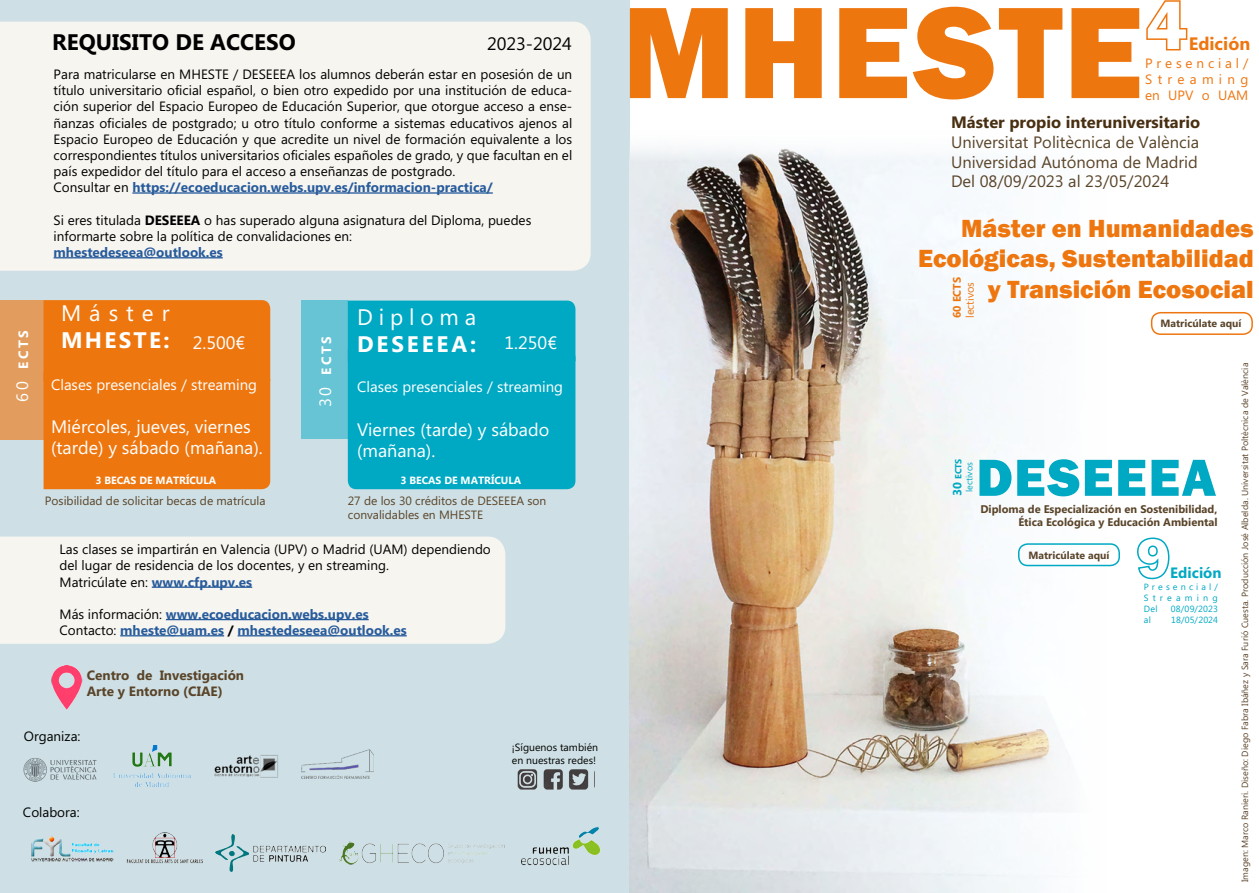
<style>
.page{position:relative;width:1259px;height:893px;background:#fff}
.page>*{position:absolute;margin:0;border:0;box-sizing:border-box;transform-origin:0 0}
.t1{font:800 135px "Franklin Gothic";letter-spacing:.015em;color:#ee760f}
.t2{font:800 54px "Franklin Gothic";letter-spacing:.035em;color:#00a9c3}
.t3{font:800 25.5px/30.6px "Franklin Gothic";color:#ee760f;text-align:right}
.t4{font:700 22.5px "Microsoft Phags Pa";color:#000}
.t5{font:700 22.5px "Microsoft Phags Pa";letter-spacing:.125em;color:#fff}
.t6{font:22.5px "Microsoft Phags Pa";letter-spacing:.26em;color:#fff}
.t7{font:18px/21.6px "Microsoft Phags Pa";color:#fff}
.t8{font:18px "Microsoft Phags Pa";color:#000}
.t9{font:700 18px "Microsoft Phags Pa";color:#ee7610}
.t10{font:16.5px/19.8px "Microsoft Phags Pa";color:#5a4429;text-align:justify}
.t11{font:700 16.5px "Microsoft Phags Pa";color:#482f11}
.t12{font:15px "Microsoft Phags Pa";color:#fff}
.t13{font:700 15px "Microsoft Phags Pa";color:#00a9c3}
.t14{font:13.5px/16.2px "Microsoft Phags Pa";color:#000}
.t15{font:700 13.5px/16.2px "Microsoft Phags Pa";color:#275b9b}
.t16{font:700 13.5px/16.2px "Microsoft Phags Pa";color:#5a4429}
.t17{font:13.5px/16.2px "Microsoft Phags Pa";letter-spacing:.285em;color:#ee760f;text-align:justify}
.t18{font:700 13.5px "Microsoft Phags Pa";letter-spacing:.19em;color:#fff}
.t19{font:12px/14.4px "Microsoft Phags Pa";color:#5a4429}
.t20{font:700 11.1px/13.4px "Microsoft Phags Pa";color:#5a4429;text-align:right}
.t21{font:10.95px "Microsoft Phags Pa";color:#ee7610}
.t22{font:700 10.95px "Microsoft Phags Pa";color:#ee7610}
.t23{font:700 10.5px "Microsoft Phags Pa";color:#fff}
.t24{font:10.5px/12.6px "Microsoft Phags Pa";color:#000}
.t25{font:700 10.5px "Microsoft Phags Pa";color:#5a4429}
.t26{font:9px "Microsoft Phags Pa";color:#5a4429}
.t27{font:9px/10.8px "Microsoft Phags Pa";letter-spacing:.025em;color:#00a9c3;text-align:justify}
.t28{font:9px/10.8px "Microsoft Phags Pa";color:#00a9c3;text-align:center}
.s1{font-weight:700;color:#275b9b}
.s2{font-weight:700}
.s3{font-weight:400;font-size:16.5px}
.s4{font-weight:400;color:#000}
.s5{color:#000}
.s6{font-weight:700;font-size:12px}
</style>
<div class="page">
<div style="left:0;top:0;width:629px;height:893px;background:#cee0e5"></div>
<div style="left:44px;top:300px;width:226px;height:189px;background:#ee760f"></div>
<div style="left:348px;top:301px;width:227px;height:188px;background:#00a9c3"></div>
<div style="left:0;top:300px;width:44px;height:139px;background:#e29d5e"></div>
<div style="left:301px;top:301px;width:47px;height:138px;background:#67c4d4"></div>
<img style="left:51px;top:666px;width:32px;height:44px">
<img style="left:23px;top:758px;width:74px;height:24px">
<img style="left:113px;top:746px;width:78px;height:40px">
<img style="left:214px;top:755px;width:64px;height:23px">
<img style="left:126px;top:832px;width:77px;height:32px">
<img style="left:302px;top:750px;width:71px;height:29px">
<img style="left:31px;top:836px;width:83px;height:26px">
<img style="left:521px;top:827px;width:79px;height:39px">
<div style="left:0;top:536px;width:505px;height:108px;background:#f7f5f0"></div>
<hr style="left:152px;top:586px;width:100px;height:2px;background:#275b9b">
<hr style="left:166px;top:619px;width:203px;height:1px;background:#275b9b">
<hr style="left:120px;top:635px;width:104px;height:1px;background:#275b9b">
<hr style="left:238px;top:635px;width:169px;height:1px;background:#275b9b">
<div style="left:0;top:22px;width:591px;height:249px;background:#f7f5f0"></div>
<hr style="left:132px;top:192px;width:361px;height:2px;background:#275b9b">
<hr style="left:54px;top:257px;width:169px;height:1px;background:#275b9b">
<img style="left:339px;top:841px;width:166px;height:24px">
<img style="left:629px;top:116px;width:491px;height:777px">
<svg style="left:1146px;top:0;width:42px;height:51px"></svg>
<svg style="left:1137px;top:537px;width:33px;height:43px"></svg>
<div style="left:1151px;top:312px;width:101px;height:23px;border:2px solid #ee7610;border-radius:9px"></div>
<div style="left:1018px;top:543px;width:102px;height:23px;border:2px solid #00a9c3;border-radius:9px"></div>
<svg style="left:517px;top:769px;width:21px;height:21px"></svg>
<svg style="left:543px;top:769px;width:20px;height:21px"></svg>
<svg style="left:569px;top:769px;width:20px;height:21px"></svg>
<img style="left:215px;top:835px;width:111px;height:36px">
<h3 class="t4" style="left:52px;top:26px;width:245px">REQUISITO DE ACCESO</h3>
<h3 class="t8" style="left:487px;top:31px;width:86px">2023-2024</h3>
<p class="t14" style="left:54px;top:65px;width:520px">Para matricularse en MHESTE / DESEEEA los alumnos deberán estar en posesión de un título universitario oficial español, o bien otro expedido por una institución de educa&shy;ción superior del Espacio Europeo de Educación Superior, que otorgue acceso a ense&shy;ñanzas oficiales de postgrado; u otro título conforme a sistemas educativos ajenos al Espacio Europeo de Educación y que acredite un nivel de formación equivalente a los correspondientes títulos universitarios oficiales españoles de grado, y que facultan en el país expedidor del título para el acceso a enseñanzas de postgrado.<br>Consultar en <span class="s1">https://ecoeducacion.webs.upv.es/informacion-practica/</span></p>
<p class="t14" style="left:54px;top:211px;width:479px">Si eres titulada <span class="s2">DESEEEA</span> o has superado alguna asignatura del Diploma, puedes informarte sobre la política de convalidaciones en:</p>
<p class="t15" style="left:54px;top:243px;width:171px">mhestedeseea@outlook.es</p>
<p class="t18" style="left:14px;top:401px;width:73px;rotate:-90deg"><span class="s3">60</span> ECTS</p>
<h3 class="t6" style="left:61px;top:298px;width:110px">Máster</h3>
<h3 class="t5" style="left:61px;top:324px;width:110px">MHESTE:</h3>
<p class="t12" style="left:51px;top:374px;width:207px">Clases presenciales / streaming</p>
<h3 class="t7" style="left:51px;top:415px;width:213px">Miércoles, jueves, viernes (tarde) y sábado (mañana).</h3>
<p class="t19" style="left:45px;top:493px;width:222px">Posibilidad de solicitar becas de matrícula</p>
<h3 class="t6" style="left:357px;top:301px;width:121px">Diploma</h3>
<h3 class="t5" style="left:357px;top:328px;width:120px">DESEEEA:</h3>
<p class="t12" style="left:357px;top:377px;width:207px">Clases presenciales / streaming</p>
<h3 class="t7" style="left:357px;top:417px;width:194px">Viernes (tarde) y sábado (mañana).</h3>
<p class="t19" style="left:348px;top:493px;width:200px">27 de los 30 créditos de DESEEEA son convalidables en MHESTE</p>
<h3 class="t7" style="left:193px;top:331px;width:54px">2.500€</h3>
<h3 class="t7" style="left:504px;top:331px;width:54px">1.250€</h3>
<p class="t18" style="left:317px;top:407px;width:73px;rotate:-90deg"><span class="s3">30</span> ECTS</p>
<p class="t23" style="left:95px;top:473px;width:122px">3 BECAS DE MATRÍCULA</p>
<p class="t23" style="left:400px;top:473px;width:122px">3 BECAS DE MATRÍCULA</p>
<p class="t14" style="left:60px;top:541px;width:433px">Las clases se impartirán en Valencia (UPV) o Madrid (UAM) dependiendo del lugar de residencia de los docentes, y en streaming.<br>Matricúlate en: <span class="s1">www.cfp.upv.es</span></p>
<p class="t15" style="left:60px;top:605px;width:349px"><span class="s4">Más información:</span> www.ecoeducacion.webs.upv.es<br><span class="s4">Contacto:</span> mheste@uam.es <span class="s5">/</span> mhestedeseea@outlook.es</p>
<p class="t16" style="left:87px;top:666px;width:159px">Centro de Investigación<br>Arte y Entorno (CIAE)</p>
<p class="t14" style="left:24px;top:728px;width:58px">Organiza:</p>
<p class="t14" style="left:23px;top:803px;width:58px">Colabora:</p>
<p class="t24" style="left:512px;top:741px;width:88px">¡Síguenos también en nuestras redes!</p>
<h1 class="t1" style="left:622px;top:-35px;width:522px">MHESTE</h1>
<p class="t11" style="left:951px;top:110px;width:251px">Máster propio interuniversitario</p>
<p class="t10" style="left:951px;top:131px;width:250px">Universitat Politècnica de València Universidad Autónoma de Madrid Del 08/09/2023 al 23/05/2024</p>
<h3 class="t9" style="left:1188px;top:30px;width:63px">Edición</h3>
<p class="t17" style="left:1145px;top:54px;width:105px">Presencial/ Streaming en UPV o UAM</p>
<h3 class="t3" style="left:918px;top:213px;width:337px">Máster en Humanidades<br>Ecológicas, Sustentabilidad y Transición Ecosocial</h3>
<p class="t22" style="left:949px;top:318px;width:42px;rotate:-90deg">60 ECTS</p>
<p class="t21" style="left:962px;top:318px;width:38px;rotate:-90deg">lectivos</p>
<p class="t25" style="left:1160px;top:316px;width:83px">Matricúlate aquí</p>
<p class="t28" style="left:952px;top:495px;width:39px;rotate:-90deg"><span class="s6">30</span> <span class="s2">ECTS </span>lectivos</p>
<h2 class="t2" style="left:976px;top:443px;width:241px">DESEEEA</h2>
<p class="t20" style="left:980px;top:502px;width:238px">Diploma de Especialización en Sostenibilidad,<br>Ética Ecológica y Educación Ambiental</p>
<p class="t25" style="left:1028px;top:547px;width:83px">Matricúlate aquí</p>
<p class="t13" style="left:1170px;top:562px;width:53px">Edición</p>
<p class="t27" style="left:1144px;top:581px;width:75px">Presencial/ Streaming Del</p>
<p class="t27" style="left:1170px;top:603px;width:49px">08/09/2023</p>
<p class="t27" style="left:1144px;top:614px;width:8px">al</p>
<p class="t27" style="left:1171px;top:614px;width:48px">18/05/2024</p>
<p class="t26" style="left:1238px;top:882px;width:521px;rotate:-90deg">Imagen: Marco Ranieri. Diseño: Diego Fabra Ibáñez y Sara Furió Cuesta. Producción José Albelda. Universitat Poltècnica de València</p>
</div>
